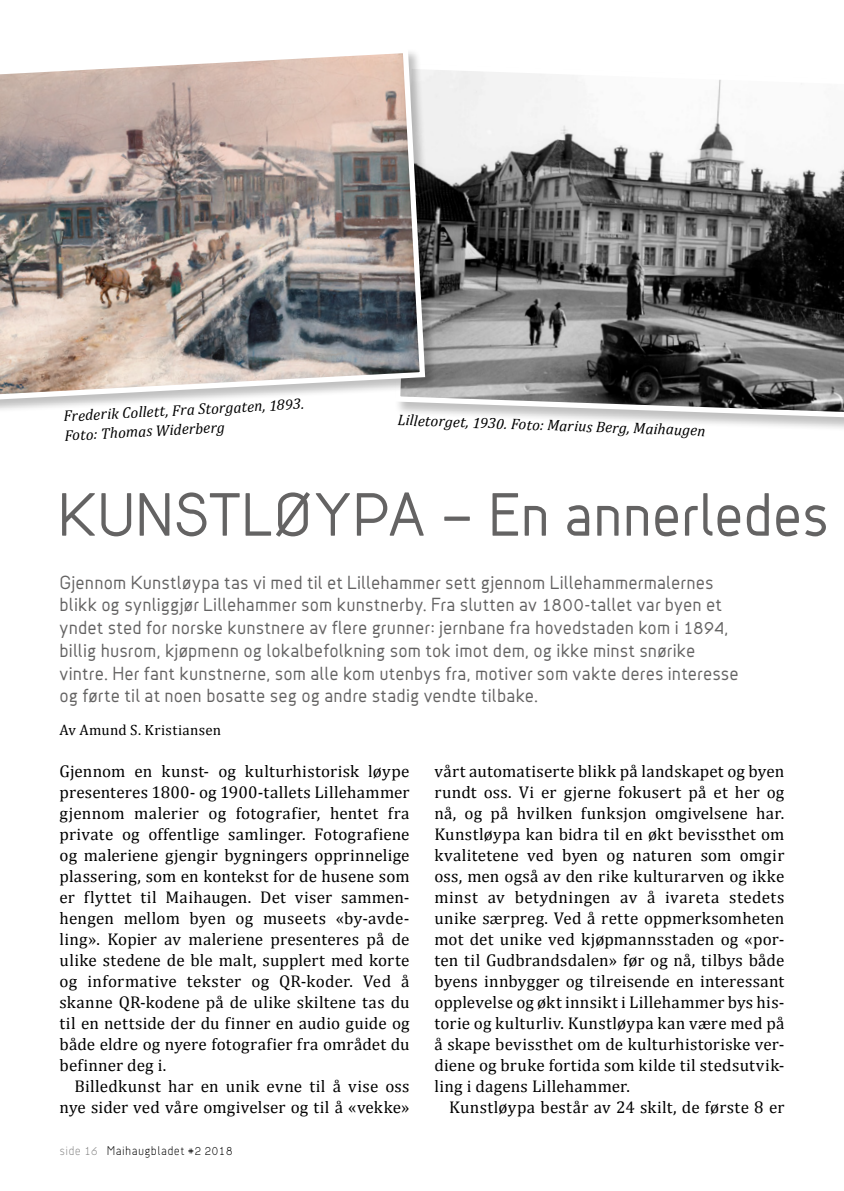
<style>
.page{position:relative;width:844px;height:1191px;background:#fff}
.page>*{position:absolute;margin:0;border:0;box-sizing:border-box;transform-origin:0 0}
.t1{font:59.15px "Jacobs Sans";color:#646363}
.t2{font:18.38px/22.8px "Jacobs Sans";letter-spacing:.01em;color:#646363}
.t3{font:17.15px/21px "Cambria";letter-spacing:.015em;color:#000;text-align:justify}
.t4{font:italic 15.4px "Cambria";color:#000}
.t5{font:italic 15.22px/19.2px "Cambria";color:#000}
.t6{font:14.88px "Cambria";letter-spacing:.025em;color:#000}
.t7{font:300 12.25px "Jacobs Sans";letter-spacing:.025em;color:#000}
.s1{color:#878787}
</style>
<div class="page">
<div style="left:394px;top:63px;width:449px;height:371px;background:#000;opacity:.25"></div>
<svg style="left:394px;top:63px;width:449px;height:360px"></svg>
<div style="left:0;top:47px;width:438px;height:367px;background:#000;opacity:.25"></div>
<svg style="left:0;top:47px;width:428px;height:356px;background:#aea39e"></svg>
<p class="t5" style="left:63px;top:406px;width:243px;rotate:-3deg">Frederik Collett, Fra Storgaten, 1893.<br>Foto: Thomas Widerberg</p>
<p class="t4" style="left:398px;top:409px;width:309px;rotate:2deg">Lilletorget, 1930. Foto: Marius Berg, Maihaugen</p>
<h1 class="t1" style="left:58px;top:478px;width:772px">KUNSTLØYPA – En annerledes</h1>
<p class="t2" style="left:60px;top:570px;width:680px">Gjennom Kunstløypa tas vi med til et Lillehammer sett gjennom Lillehammermalernes blikk og synliggjør Lillehammer som kunstnerby. Fra slutten av 1800-tallet var byen et yndet sted for norske kunstnere av flere grunner: jernbane fra hovedstaden kom i 1894, billig husrom, kjøpmenn og lokalbefolkning som tok imot dem, og ikke minst snørike vintre. Her fant kunstnerne, som alle kom utenbys fra, motiver som vakte deres interesse og førte til at noen bosatte seg og andre stadig vendte tilbake.</p>
<p class="t6" style="left:60px;top:721px;width:163px">Av Amund S. Kristiansen</p>
<p class="t3" style="left:60px;top:761px;width:351px">Gjennom en kunst- og kulturhistorisk løype presenteres 1800- og 1900-tallets Lillehammer gjennom malerier og fotografier, hentet fra private og offentlige samlinger. Fotografiene og maleriene gjengir bygningers opprinnelige plassering, som en kontekst for de husene som er flyttet til Maihaugen. Det viser sammen&shy;hengen mellom byen og museets «by-avde&shy;ling». Kopier av maleriene presenteres på de ulike stedene de ble malt, supplert med korte og informative tekster og QR-koder. Ved å skanne QR-kodene på de ulike skiltene tas du til en nettside der du finner en audio guide og både eldre og nyere fotografier fra området du befinner deg i.</p>
<p class="t3" style="left:60px;top:1076px;width:351px;text-align:right">Billedkunst har en unik evne til å vise oss nye sider ved våre omgivelser og til å «vekke»</p>
<p class="t7" style="left:60px;top:1143px;width:175px"><span class="s1">side 16</span> Maihaugbladet #2 2018</p>
<p class="t3" style="left:434px;top:761px;width:351px">vårt automatiserte blikk på landskapet og byen rundt oss. Vi er gjerne fokusert på et her og nå, og på hvilken funksjon omgivelsene har.<br>Kunstløypa kan bidra til en økt bevissthet om kvalitetene ved byen og naturen som omgir oss, men også av den rike kulturarven og ikke minst av betydningen av å ivareta stedets unike særpreg. Ved å rette oppmerksomheten mot det unike ved kjøpmannsstaden og «por&shy;ten til Gudbrandsdalen» før og nå, tilbys både byens innbygger og tilreisende en interessant opplevelse og økt innsikt i Lillehammer bys his&shy;torie og kulturliv. Kunstløypa kan være med på å skape bevissthet om de kulturhistoriske ver&shy;diene og bruke fortida som kilde til stedsutvik&shy;ling i dagens Lillehammer.</p>
<p class="t3" style="left:449px;top:1097px;width:336px">Kunstløypa består av 24 skilt, de første 8 er</p>
</div>
